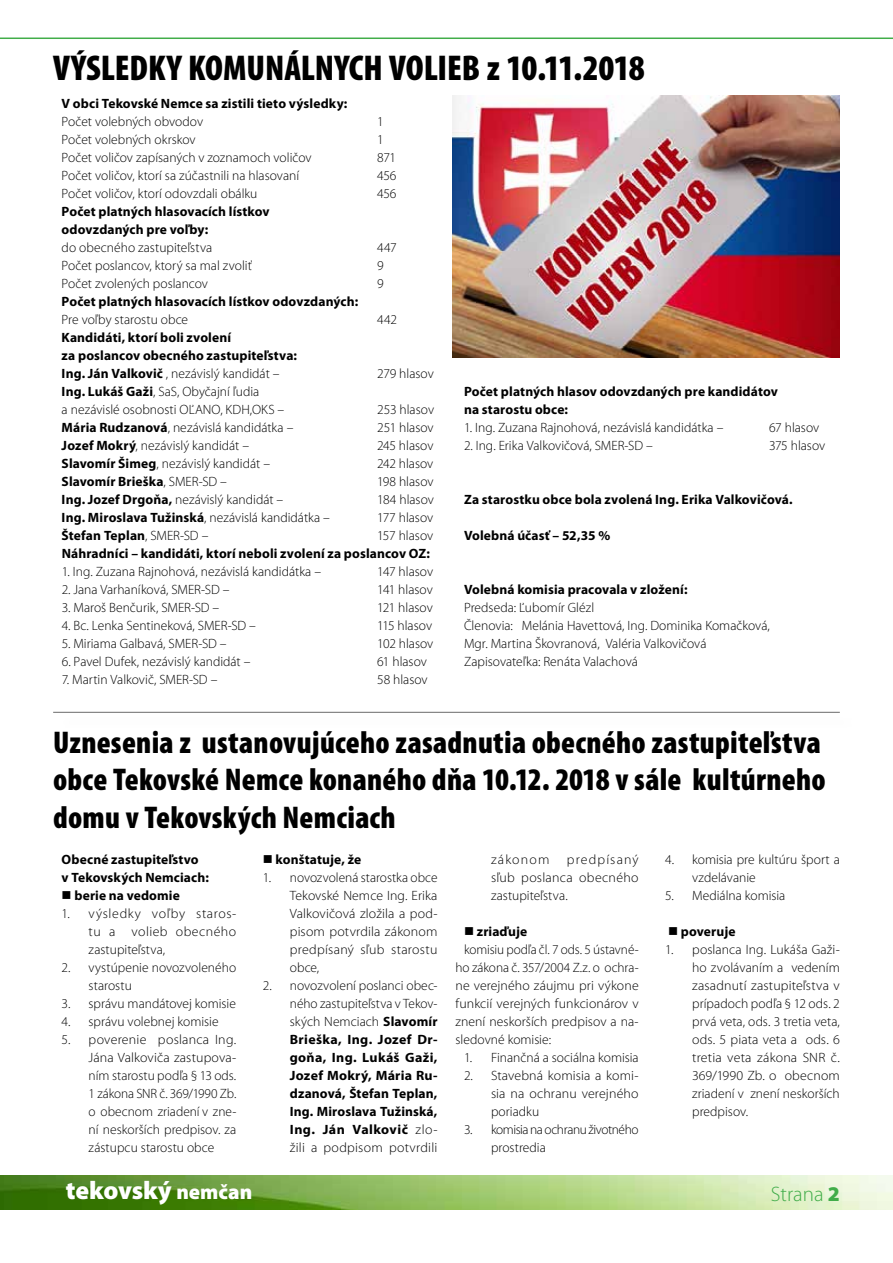
<style>
.page{position:relative;width:893px;height:1263px;background:#fff}
.page>*{position:absolute;margin:0;border:0;box-sizing:border-box;transform-origin:0 0}
.t1{font:900 condensed 36px "Mini Pro";letter-spacing:-.005em;color:#000}
.t2{font:900 condensed 31.5px/37.8px "Mini Pro";letter-spacing:.01em;color:#000}
.t3{font:900 25.5px "Mini Pro";letter-spacing:-.005em;color:#fff}
.t4{font:300 21px "Mini Pro";color:#41ad49}
.t5{font:300 13.5px/18px "Mini Pro";color:#000;text-align:justify}
.t6{font:700 13.5px/18px "Mini Pro";letter-spacing:.01em;color:#000}
.t7{font:300 13.5px/18px "Mini Pro";letter-spacing:-.03em;color:#000}
.t8{font:300 13.5px "Mini Pro";letter-spacing:.085em;color:#000}
.s1{font-weight:300}
.s2{font-weight:700}
.s3{font-size:21px}
.s4{font-weight:900}
</style>
<div class="page">
<img style="left:0;top:1176px;width:893px;height:34px">
<hr style="left:0;top:38px;width:893px;height:1px;background:#41ad49">
<img style="left:453px;top:96px;width:387px;height:261px">
<hr style="left:53px;top:712px;width:787px;height:1px;background:#000">
<h1 class="t1" style="left:53px;top:48px;width:593px">VÝSLEDKY KOMUNÁLNYCH VOLIEB z 10.11.2018</h1>
<p class="t6" style="left:62px;top:95px;width:287px">V obci Tekovské Nemce sa zistili tieto výsledky:</p>
<p class="t5" style="left:62px;top:113px;width:143px">Počet volebných obvodov</p>
<p class="t5" style="left:377px;top:113px;width:8px">1</p>
<p class="t5" style="left:62px;top:131px;width:135px">Počet volebných okrskov</p>
<p class="t5" style="left:377px;top:131px;width:8px">1</p>
<p class="t5" style="left:62px;top:149px;width:251px">Počet voličov zapísaných v zoznamoch voličov</p>
<p class="t5" style="left:377px;top:149px;width:20px">871</p>
<p class="t5" style="left:62px;top:167px;width:239px">Počet voličov, ktorí sa zúčastnili na hlasovaní</p>
<p class="t5" style="left:377px;top:167px;width:21px">456</p>
<p class="t5" style="left:62px;top:185px;width:197px">Počet voličov, ktorí odovzdali obálku</p>
<p class="t5" style="left:377px;top:185px;width:21px">456</p>
<p class="t6" style="left:62px;top:203px;width:210px">Počet platných hlasovacích lístkov odovzdaných pre voľby:</p>
<p class="t5" style="left:62px;top:239px;width:152px">do obecného zastupiteľstva</p>
<p class="t5" style="left:377px;top:239px;width:21px">447</p>
<p class="t5" style="left:62px;top:257px;width:192px">Počet poslancov, ktorý sa mal zvoliť</p>
<p class="t5" style="left:377px;top:257px;width:8px">9</p>
<p class="t5" style="left:62px;top:275px;width:148px">Počet zvolených poslancov</p>
<p class="t5" style="left:377px;top:275px;width:8px">9</p>
<p class="t6" style="left:62px;top:293px;width:298px">Počet platných hlasovacích lístkov odovzdaných:</p>
<p class="t5" style="left:62px;top:311px;width:128px">Pre voľby starostu obce</p>
<p class="t5" style="left:377px;top:311px;width:21px">442</p>
<p class="t6" style="left:62px;top:329px;width:237px">Kandidáti, ktorí boli zvolení<br>za poslancov obecného zastupiteľstva:<br>Ing. Ján Valkovič <span class="s1">, nezávislý kandidát –</span></p>
<p class="t5" style="left:377px;top:365px;width:58px">279 hlasov</p>
<p class="t5" style="left:62px;top:383px;width:224px"><span class="s2">Ing. Lukáš Gaži</span>, SaS, Obyčajní ľudia<br>a nezávislé osobnosti OĽANO, KDH,OKS –</p>
<p class="t5" style="left:377px;top:401px;width:58px">253 hlasov</p>
<p class="t5" style="left:62px;top:419px;width:233px"><span class="s2">Mária Rudzanová</span>, nezávislá kandidátka –</p>
<p class="t5" style="left:377px;top:419px;width:58px">251 hlasov</p>
<p class="t5" style="left:62px;top:437px;width:189px"><span class="s2">Jozef Mokrý</span>, nezávislý kandidát –</p>
<p class="t5" style="left:377px;top:437px;width:58px">245 hlasov</p>
<p class="t5" style="left:62px;top:455px;width:210px"><span class="s2">Slavomír Šimeg</span>, nezávislý kandidát –</p>
<p class="t5" style="left:377px;top:455px;width:58px">242 hlasov</p>
<p class="t6" style="left:62px;top:473px;width:167px">Slavomír Brieška<span class="s1">, SMER-SD –</span></p>
<p class="t5" style="left:377px;top:473px;width:58px">198 hlasov</p>
<p class="t5" style="left:62px;top:491px;width:223px"><span class="s2">Ing. Jozef Drgoňa,</span> nezávislý kandidát –</p>
<p class="t5" style="left:377px;top:491px;width:58px">184 hlasov</p>
<p class="t6" style="left:62px;top:509px;width:270px">Ing. Miroslava Tužinská<span class="s1">, nezávislá kandidátka –</span></p>
<p class="t5" style="left:377px;top:509px;width:58px">177 hlasov</p>
<p class="t6" style="left:62px;top:527px;width:148px">Štefan Teplan<span class="s1">, SMER-SD –</span></p>
<p class="t5" style="left:377px;top:527px;width:58px">157 hlasov</p>
<p class="t6" style="left:62px;top:545px;width:370px">Náhradníci – kandidáti, ktorí neboli zvolení za poslancov OZ:</p>
<p class="t5" style="left:62px;top:563px;width:261px">1. Ing. Zuzana Rajnohová, nezávislá kandidátka –</p>
<p class="t5" style="left:377px;top:563px;width:57px">147 hlasov</p>
<p class="t5" style="left:62px;top:581px;width:169px">2. Jana Varhaníková, SMER-SD –</p>
<p class="t5" style="left:377px;top:581px;width:57px">141 hlasov</p>
<p class="t5" style="left:62px;top:599px;width:159px">3. Maroš Benčurik, SMER-SD –</p>
<p class="t5" style="left:377px;top:599px;width:57px">121 hlasov</p>
<p class="t5" style="left:62px;top:617px;width:196px">4. Bc. Lenka Sentineková, SMER-SD –</p>
<p class="t5" style="left:377px;top:617px;width:56px">115 hlasov</p>
<p class="t5" style="left:62px;top:635px;width:166px">5. Miriama Galbavá, SMER-SD –</p>
<p class="t5" style="left:377px;top:635px;width:58px">102 hlasov</p>
<p class="t5" style="left:62px;top:653px;width:190px">6. Pavel Dufek, nezávislý kandidát –</p>
<p class="t5" style="left:377px;top:653px;width:51px">61 hlasov</p>
<p class="t5" style="left:62px;top:671px;width:157px">7. Martin Valkovič, SMER-SD –</p>
<p class="t5" style="left:377px;top:671px;width:52px">58 hlasov</p>
<p class="t6" style="left:464px;top:382px;width:315px">Počet platných hlasov odovzdaných pre kandidátov na starostu obce:</p>
<p class="t5" style="left:464px;top:419px;width:261px">1. Ing. Zuzana Rajnohová, nezávislá kandidátka –</p>
<p class="t5" style="left:769px;top:419px;width:52px">67 hlasov</p>
<p class="t5" style="left:464px;top:437px;width:190px">2. Ing. Erika Valkovičová, SMER-SD –</p>
<p class="t5" style="left:769px;top:437px;width:58px">375 hlasov</p>
<p class="t6" style="left:464px;top:490px;width:330px">Za starostku obce bola zvolená Ing. Erika Valkovičová.</p>
<p class="t6" style="left:464px;top:526px;width:148px">Volebná účasť – 52,35 %</p>
<p class="t6" style="left:464px;top:580px;width:225px">Volebná komisia pracovala v zložení:</p>
<p class="t5" style="left:464px;top:599px;width:307px;text-align:left">Predseda: Ľubomír Glézl<br>Členovia: Melánia Havettová, Ing. Dominika Komačková, Mgr. Martina Škovranová, Valéria Valkovičová Zapisovateľka: Renáta Valachová</p>
<h2 class="t2" style="left:53px;top:723px;width:774px">Uznesenia z ustanovujúceho zasadnutia obecného zastupiteľstva obce Tekovské Nemce konaného dňa 10.12. 2018 v sále kultúrneho domu v Tekovských Nemciach</h2>
<p class="t6" style="left:62px;top:851px;width:149px">Obecné zastupiteľstvo v Tekovských Nemciach:</p>
<p class="t6" style="left:62px;top:887px;width:120px">■ berie na vedomie</p>
<p class="t5" style="left:89px;top:905px;width:149px;text-indent:-27px">1. výsledky voľby staros&shy;tu a volieb obecného zastupiteľstva,</p>
<p class="t5" style="left:89px;top:959px;width:149px;text-indent:-27px">2. vystúpenie novozvoleného starostu</p>
<p class="t5" style="left:62px;top:995px;width:176px">3. správu mandátovej komisie</p>
<p class="t5" style="left:62px;top:1013px;width:158px">4. správu volebnej komisie</p>
<p class="t5" style="left:89px;top:1031px;width:149px;text-indent:-27px">5. poverenie poslanca Ing.<br>Jána Valkoviča zastupova&shy;ním starostu podľa § 13 ods.<br>1 zákona SNR č. 369/1990 Zb. o obecnom zriadení v zne&shy;ní neskorších predpisov. za zástupcu starostu obce</p>
<p class="t6" style="left:263px;top:851px;width:100px">■ konštatuje, že</p>
<p class="t5" style="left:290px;top:869px;width:149px;text-indent:-27px">1. novozvolená starostka obce Tekovské Nemce Ing. Erika Valkovičová zložila a pod&shy;pisom potvrdila zákonom predpísaný sľub starostu obce,</p>
<p class="t6" style="left:290px;top:977px;width:149px;text-align:justify;text-indent:-27px"><span class="s1">2. novozvolení poslanci obec&shy;ného zastupiteľstva v Tekov&shy;ských Nemciach</span> Slavomír Brieška, Ing. Jozef Dr&shy;goňa, Ing. Lukáš Gaži, Jozef Mokrý, Mária Ru&shy;dzanová, Štefan Teplan, Ing. Miroslava Tužinská, Ing. Ján Valkovič <span class="s1">zlo&shy;žili a podpisom potvrdili</span></p>
<p class="t5" style="left:491px;top:851px;width:149px;text-indent:76px">predpísaný sľub poslanca obecného zastupiteľstva.</p>
<p class="t6" style="left:464px;top:923px;width:65px">■ zriaďuje</p>
<p class="t5" style="left:464px;top:941px;width:176px">komisiu podľa čl. 7 ods. 5 ústavné-</p>
<p class="t5" style="left:455px;top:959px;width:185px">ho zákona č. 357/2004 Z.z. o ochra-</p>
<p class="t5" style="left:455px;top:977px;width:185px">ne verejného záujmu pri výkone</p>
<p class="t5" style="left:455px;top:995px;width:185px">funkcií verejných funkcionárov v</p>
<p class="t5" style="left:455px;top:1013px;width:185px">znení neskorších predpisov a na-</p>
<p class="t5" style="left:455px;top:1031px;width:97px">sledovné komisie:</p>
<p class="t5" style="left:464px;top:1049px;width:176px">1. Finančná a sociálna komisia</p>
<p class="t5" style="left:491px;top:1067px;width:149px;text-indent:-27px">2. Stavebná komisia a komi&shy;sia na ochranu verejného poriadku</p>
<p class="t7" style="left:491px;top:1121px;width:149px;text-indent:-27px">3. komisia na ochranu životného prostredia</p>
<p class="t8" style="left:491px;top:852px;width:60px">zákonom</p>
<p class="t5" style="left:692px;top:851px;width:149px;text-indent:-27px">4. komisia pre kultúru šport a vzdelávanie</p>
<p class="t5" style="left:665px;top:887px;width:122px">5. Mediálna komisia</p>
<p class="t6" style="left:668px;top:923px;width:69px">■ poveruje</p>
<p class="t5" style="left:692px;top:941px;width:149px;text-indent:-27px">1. poslanca Ing. Lukáša Gaži&shy;ho zvolávaním a vedením zasadnutí zastupiteľstva v prípadoch podľa § 12 ods. 2 prvá veta, ods. 3 tretia veta, ods. 5 piata veta a ods. 6 tretia veta zákona SNR č.<br>369/1990 Zb. o obecnom zriadení v znení neskorších predpisov.</p>
<h3 class="t3" style="left:66px;top:1176px;width:188px">tekovský <span class="s3">nemčan</span></h3>
<h3 class="t4" style="left:771px;top:1182px;width:70px">Strana <span class="s4">2</span></h3>
</div>
